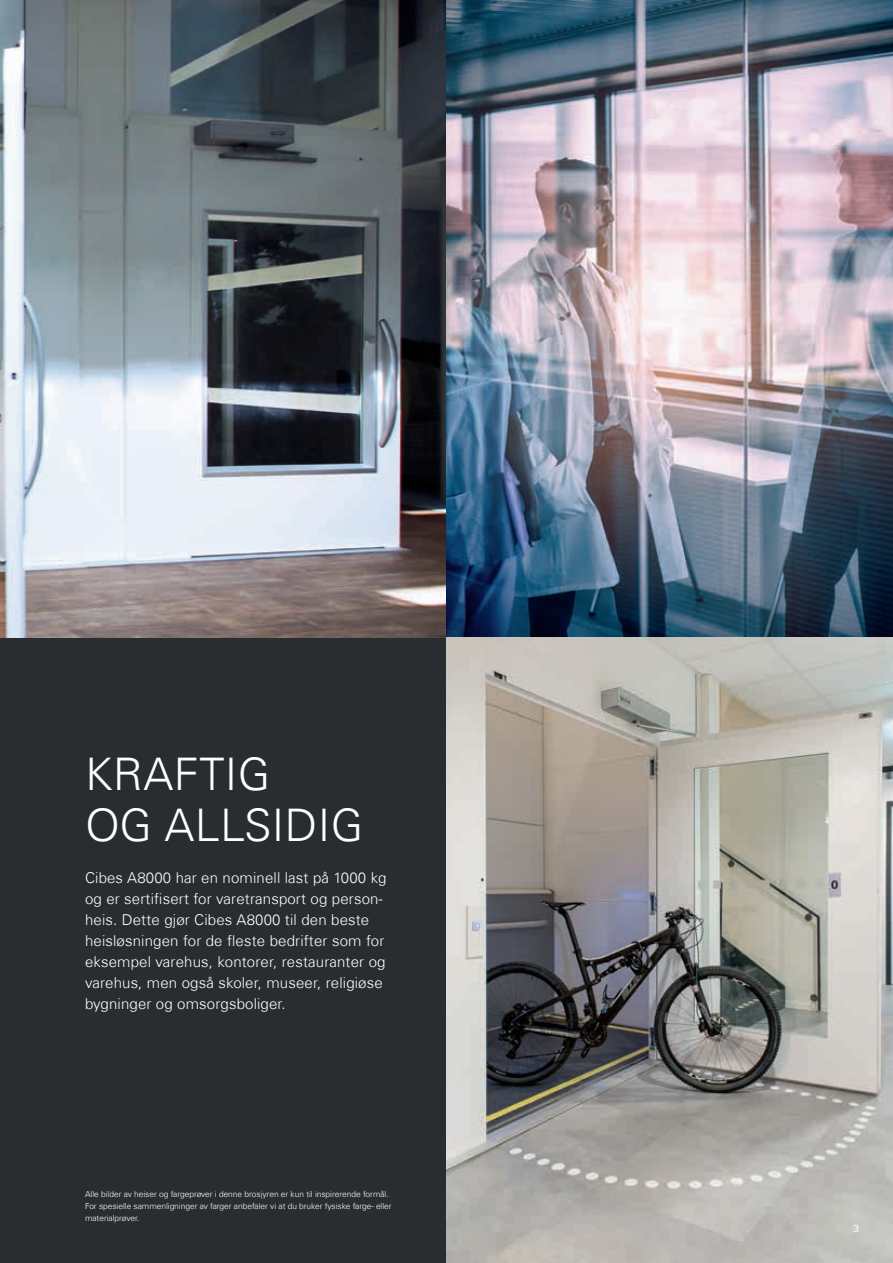
<style>
.page{position:relative;width:893px;height:1263px;background:#fff}
.page>*{position:absolute;margin:0;border:0;box-sizing:border-box;transform-origin:0 0}
.t1{font:300 45px/51px "Univers Com 45";letter-spacing:.01em;color:#fff}
.t2{font:300 15px/21px "Univers Com 45";letter-spacing:.01em;color:#fff}
.t3{font:10.5px "Univers Com 55 Roman";color:#fff}
.t4{font:300 8.4px/12px "Univers Com 45";letter-spacing:-.005em;color:#fff}
</style>
<div class="page">
<div style="left:0;top:638px;width:446px;height:625px;background:#292d2f"></div>
<img style="left:0;top:0;width:446px;height:638px">
<img style="left:446px;top:0;width:447px;height:1263px">
<h1 class="t1" style="left:85px;top:748px;width:280px">KRAFTIG<br>OG ALLSIDIG</h1>
<p class="t2" style="left:85px;top:867px;width:303px">Cibes A8000 har en nominell last på 1000 kg og er sertifisert for varetransport og person&shy;heis. Dette gjør Cibes A8000 til den beste heisløsningen for de fleste bedrifter som for eksempel varehus, kontorer, restauranter og varehus, men også skoler, museer, religiøse bygninger og omsorgsboliger.</p>
<p class="t4" style="left:85px;top:1188px;width:308px">Alle bilder av heiser og fargeprøver i denne brosjyren er kun til inspirerende formål.<br>For spesielle sammenligninger av farger anbefaler vi at du bruker fysiske farge- eller materialprøver.</p>
<p class="t3" style="left:853px;top:1222px;width:7px">3</p>
</div>
